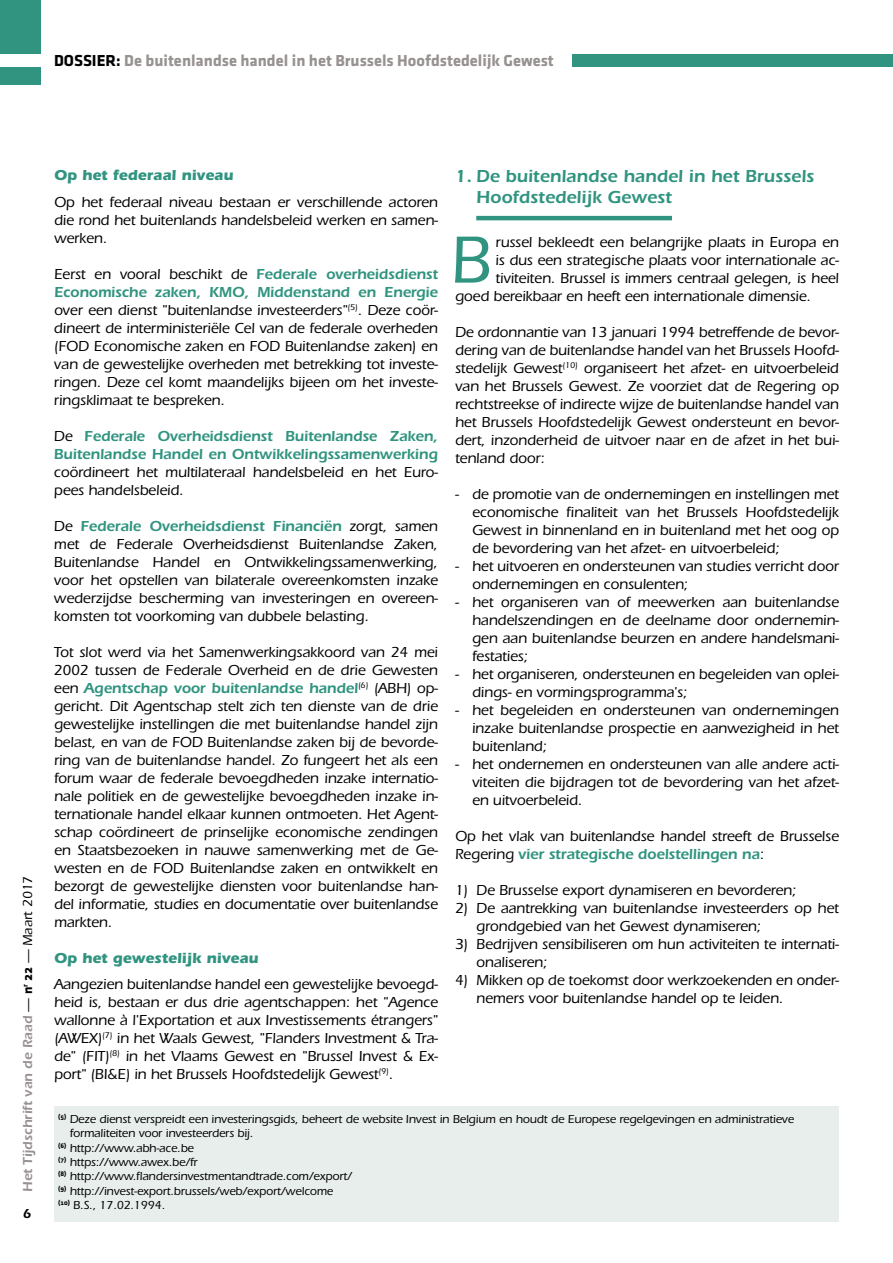
<style>
.page{position:relative;width:893px;height:1263px;background:#fff}
.page>*{position:absolute;margin:0;border:0;box-sizing:border-box;transform-origin:0 0}
.t1{font:500 69px "ITC Eras Std";color:#309480}
.t2{font:600 18px/21px "ITC Eras Std";color:#309480}
.t3{font:16.5px "Klavika Bold Bold OSTF";color:#979190}
.t4{font:500 15px/18px "ITC Eras Std";letter-spacing:-.01em;color:#000;text-align:justify}
.t5{font:600 15px/18px "ITC Eras Std";letter-spacing:-.01em;color:#309480}
.t6{font:700 15px "ITC Eras Std";color:#309480}
.t7{font:600 13.5px "ITC Eras Std";color:#979190}
.t8{font:600 13.5px "ITC Eras Std";color:#000}
.t9{font:500 12px "ITC Eras Std";letter-spacing:-.01em;color:#000}
.s1{color:#000}
.s2{font-weight:500;color:#000}
.s3{font-family:"Klavika Bold Bold OSTF";font-weight:400;color:#000}
.s4{font-weight:600;color:#309480}
</style>
<div class="page">
<div style="left:0;top:0;width:41px;height:85px;background:#309480"></div>
<div style="left:572px;top:54px;width:320px;height:13px;background:#309480"></div>
<div style="left:0;top:54px;width:41px;height:13px;background:#fff"></div>
<hr style="left:476px;top:216px;width:196px;height:4px;background:#309480">
<div style="left:54px;top:1106px;width:785px;height:115px;background:#e8eeeb"></div>
<p class="t3" style="left:54px;top:51px;width:501px"><span class="s1">DOSSIER:</span> De buitenlandse handel in het Brussels Hoofdstedelijk Gewest</p>
<p class="t7" style="left:20px;top:1192px;width:318px;rotate:-90deg">Het Tijdschrift van de Raad <span class="s2">—</span> <span class="s3">n</span><sup>r</sup> <span class="s3">22</span> <span class="s2">— Maart 2017</span></p>
<p class="t8" style="left:23px;top:1206px;width:10px">6</p>
<p class="t6" style="left:54px;top:166px;width:181px">Op het federaal niveau</p>
<p class="t4" style="left:54px;top:193px;width:386px">Op het federaal niveau bestaan er verschillende actoren die rond het buitenlands handelsbeleid werken en samen&shy;werken.</p>
<p class="t4" style="left:54px;top:265px;width:386px">Eerst en vooral beschikt de <span class="s4">Federale overheidsdienst Economische zaken, KMO, Middenstand en Energie </span>over een dienst "buitenlandse investeerders"<sup>(5)</sup>. Deze coör&shy;dineert de interministeriële Cel van de federale overheden (FOD Economische zaken en FOD Buitenlandse zaken) en van de gewestelijke overheden met betrekking tot investe&shy;ringen. Deze cel komt maandelijks bijeen om het investe&shy;ringsklimaat te bespreken.</p>
<p class="t5" style="left:54px;top:427px;width:385px"><span class="s2">De</span> Federale Overheidsdienst Buitenlandse Zaken,<br>Buitenlandse Handel en Ontwikkelingssamenwerking</p>
<p class="t4" style="left:54px;top:463px;width:386px">coördineert het multilateraal handelsbeleid en het Euro&shy;pees handelsbeleid.</p>
<p class="t4" style="left:54px;top:517px;width:386px">De <span class="s4">Federale Overheidsdienst Financiën</span> zorgt, samen met de Federale Overheidsdienst Buitenlandse Zaken, Buitenlandse Handel en Ontwikkelingssamenwerking, voor het opstellen van bilaterale overeenkomsten inzake wederzijdse bescherming van investeringen en overeen&shy;komsten tot voorkoming van dubbele belasting.</p>
<p class="t4" style="left:54px;top:643px;width:386px">Tot slot werd via het Samenwerkingsakkoord van 24 mei 2002 tussen de Federale Overheid en de drie Gewesten een <span class="s4">Agentschap voor buitenlandse handel</span><sup>(6)</sup> (ABH) op&shy;gericht. Dit Agentschap stelt zich ten dienste van de drie gewestelijke instellingen die met buitenlandse handel zijn belast, en van de FOD Buitenlandse zaken bij de bevorde&shy;ring van de buitenlandse handel. Zo fungeert het als een forum waar de federale bevoegdheden inzake internatio&shy;nale politiek en de gewestelijke bevoegdheden inzake in&shy;ternationale handel elkaar kunnen ontmoeten. Het Agent&shy;schap coördineert de prinselijke economische zendingen en Staatsbezoeken in nauwe samenwerking met de Ge&shy;westen en de FOD Buitenlandse zaken en ontwikkelt en bezorgt de gewestelijke diensten voor buitenlandse han&shy;del informatie, studies en documentatie over buitenlandse markten.</p>
<p class="t6" style="left:54px;top:949px;width:206px">Op het gewestelijk niveau</p>
<p class="t4" style="left:54px;top:975px;width:386px">Aangezien buitenlandse handel een gewestelijke bevoegd&shy;heid is, bestaan er dus drie agentschappen: het "Agence wallonne à l'Exportation et aux Investissements étrangers" (AWEX)<sup>(7)</sup> in het Waals Gewest, "Flanders Investment &amp; Tra&shy;de" (FIT)<sup>(8)</sup> in het Vlaams Gewest en "Brussel Invest &amp; Ex&shy;port" (BI&amp;E) in het Brussels Hoofdstedelijk Gewest<sup>(9)</sup>.</p>
<p class="t2" style="left:476px;top:166px;width:339px;text-indent:-21px">1. De buitenlandse handel in het Brussels<br>Hoofdstedelijk Gewest</p>
<h1 class="t1" style="left:450px;top:221px;width:43px">B</h1>
<p class="t4" style="left:496px;top:233px;width:345px">russel bekleedt een belangrijke plaats in Europa en</p>
<p class="t4" style="left:496px;top:251px;width:345px">is dus een strategische plaats voor internationale ac-</p>
<p class="t4" style="left:496px;top:269px;width:345px">tiviteiten. Brussel is immers centraal gelegen, is heel</p>
<p class="t4" style="left:455px;top:287px;width:357px">goed bereikbaar en heeft een internationale dimensie.</p>
<p class="t4" style="left:455px;top:323px;width:386px">De ordonnantie van 13 januari 1994 betreffende de bevor&shy;dering van de buitenlandse handel van het Brussels Hoofd&shy;stedelijk Gewest<sup>(10)</sup> organiseert het afzet- en uitvoerbeleid van het Brussels Gewest. Ze voorziet dat de Regering op rechtstreekse of indirecte wijze de buitenlandse handel van het Brussels Hoofdstedelijk Gewest ondersteunt en bevor&shy;dert, inzonderheid de uitvoer naar en de afzet in het bui&shy;tenland door:</p>
<p class="t4" style="left:472px;top:485px;width:368px;text-indent:-17px">- de promotie van de ondernemingen en instellingen met economische finaliteit van het Brussels Hoofdstedelijk Gewest in binnenland en in buitenland met het oog op de bevordering van het afzet- en uitvoerbeleid;</p>
<p class="t4" style="left:472px;top:557px;width:368px;text-indent:-17px">- het uitvoeren en ondersteunen van studies verricht door ondernemingen en consulenten;</p>
<p class="t4" style="left:472px;top:593px;width:369px;text-indent:-17px">- het organiseren van of meewerken aan buitenlandse handelszendingen en de deelname door ondernemin&shy;gen aan buitenlandse beurzen en andere handelsmani&shy;festaties;</p>
<p class="t4" style="left:472px;top:665px;width:369px;text-indent:-17px">- het organiseren, ondersteunen en begeleiden van oplei&shy;dings- en vormingsprogramma's;</p>
<p class="t4" style="left:472px;top:701px;width:368px;text-indent:-17px">- het begeleiden en ondersteunen van ondernemingen inzake buitenlandse prospectie en aanwezigheid in het buitenland;</p>
<p class="t4" style="left:472px;top:755px;width:369px;text-indent:-17px">- het ondernemen en ondersteunen van alle andere acti&shy;viteiten die bijdragen tot de bevordering van het afzet&shy;en uitvoerbeleid.</p>
<p class="t4" style="left:455px;top:827px;width:385px">Op het vlak van buitenlandse handel streeft de Brusselse<br>Regering <span class="s4">vier strategische doelstellingen na</span>:</p>
<p class="t4" style="left:455px;top:881px;width:343px">1) De Brusselse export dynamiseren en bevorderen;</p>
<p class="t4" style="left:476px;top:899px;width:364px;text-indent:-21px">2) De aantrekking van buitenlandse investeerders op het grondgebied van het Gewest dynamiseren;</p>
<p class="t4" style="left:476px;top:935px;width:364px;text-indent:-21px">3) Bedrijven sensibiliseren om hun activiteiten te internati&shy;onaliseren;</p>
<p class="t4" style="left:476px;top:971px;width:364px;text-indent:-21px">4) Mikken op de toekomst door werkzoekenden en onder&shy;nemers voor buitenlandse handel op te leiden.</p>
<p class="t9" style="left:58px;top:1112px;width:737px"><sup>(5)</sup> Deze dienst verspreidt een investeringsgids, beheert de website Invest in Belgium en houdt de Europese regelgevingen en administratieve</p>
<p class="t9" style="left:70px;top:1126px;width:185px">formaliteiten voor investeerders bij.</p>
<p class="t9" style="left:58px;top:1141px;width:137px"><sup>(6)</sup> http://www.abh-ace.be</p>
<p class="t9" style="left:58px;top:1155px;width:141px"><sup>(7)</sup> https://www.awex.be/fr</p>
<p class="t9" style="left:58px;top:1170px;width:295px"><sup>(8)</sup> http://www.flandersinvestmentandtrade.com/export/</p>
<p class="t9" style="left:58px;top:1184px;width:277px"><sup>(9)</sup> http://invest-export.brussels/web/export/welcome</p>
<p class="t9" style="left:58px;top:1198px;width:108px"><sup>(10)</sup> B.S., 17.02.1994.</p>
</div>
